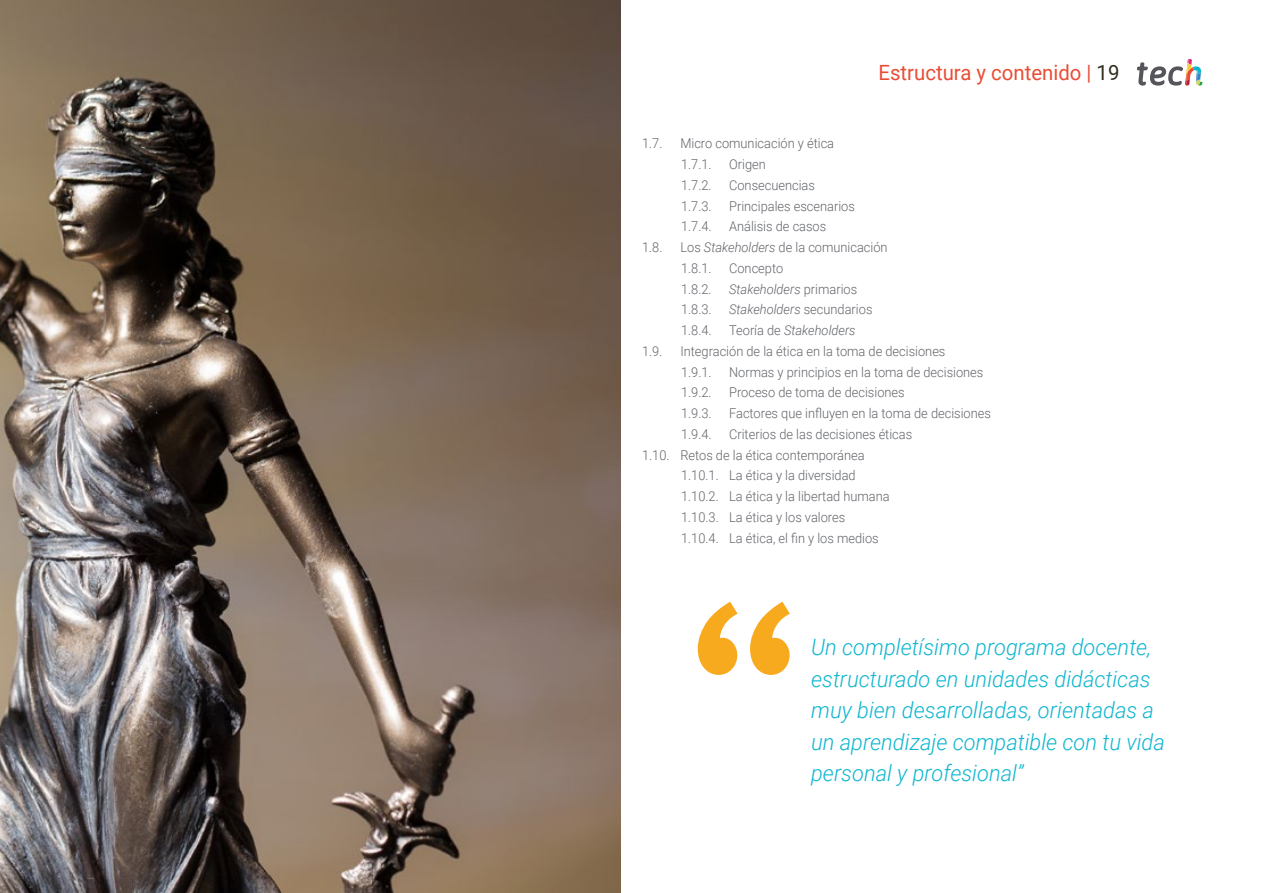
<style>
.page{position:relative;width:1263px;height:893px;background:#fff}
.page>*{position:absolute;margin:0;border:0;box-sizing:border-box;transform-origin:0 0}
.t1{font:italic 300 22.5px/31.5px "Roboto";color:#0fb6cf}
.t2{font:21px "Roboto";color:#e94d35}
.t3{font:300 13.5px/20.7px "Roboto";color:#61646a;scale:.95 1}
.t4{font:italic 300 13.5px "Roboto";color:#61646a;scale:.95 1}
.s1{color:#312e20}
.s2{font-style:italic}
.s3{font-style:normal}
</style>
<div class="page">
<img style="left:0;top:0;width:621px;height:893px">
<svg style="left:1137px;top:59px;width:65px;height:27px"></svg>
<svg style="left:698px;top:602px;width:92px;height:73px"></svg>
<p class="t3" style="left:642px;top:133px;width:23px">1.7.</p>
<p class="t3" style="left:680px;top:133px;width:163px">Micro comunicación y ética<br>1.7.1.</p>
<p class="t3" style="left:729px;top:153px;width:40px">Origen</p>
<p class="t3" style="left:681px;top:174px;width:34px">1.7.2.</p>
<p class="t3" style="left:729px;top:174px;width:92px">Consecuencias</p>
<p class="t3" style="left:681px;top:195px;width:34px">1.7.3.</p>
<p class="t3" style="left:729px;top:195px;width:134px">Principales escenarios</p>
<p class="t3" style="left:681px;top:216px;width:34px">1.7.4.</p>
<p class="t3" style="left:729px;top:216px;width:104px">Análisis de casos</p>
<h2 class="t2" style="left:878px;top:57px;width:242px">Estructura y contenido | <span class="s1">19</span></h2>
<p class="t3" style="left:642px;top:236px;width:23px">1.8.</p>
<p class="t3" style="left:680px;top:236px;width:220px">Los <span class="s2">Stakeholders</span> de la comunicación<br>1.8.1.</p>
<p class="t3" style="left:729px;top:257px;width:58px">Concepto</p>
<p class="t3" style="left:681px;top:278px;width:34px">1.8.2.</p>
<p class="t4" style="left:729px;top:279px;width:136px">Stakeholders <span class="s3">primarios</span></p>
<p class="t3" style="left:681px;top:299px;width:34px">1.8.3.</p>
<p class="t4" style="left:729px;top:300px;width:152px">Stakeholders <span class="s3">secundarios</span></p>
<p class="t3" style="left:681px;top:319px;width:34px">1.8.4.</p>
<p class="t4" style="left:729px;top:321px;width:135px"><span class="s3">Teoría de</span> Stakeholders</p>
<p class="t3" style="left:642px;top:340px;width:23px">1.9.</p>
<p class="t3" style="left:680px;top:340px;width:280px">Integración de la ética en la toma de decisiones<br>1.9.1.</p>
<p class="t3" style="left:729px;top:361px;width:269px">Normas y principios en la toma de decisiones</p>
<p class="t3" style="left:681px;top:382px;width:34px">1.9.2.</p>
<p class="t3" style="left:729px;top:382px;width:186px">Proceso de toma de decisiones</p>
<p class="t3" style="left:681px;top:402px;width:34px">1.9.3.</p>
<p class="t3" style="left:729px;top:402px;width:277px">Factores que influyen en la toma de decisiones</p>
<p class="t3" style="left:681px;top:423px;width:34px">1.9.4.</p>
<p class="t3" style="left:729px;top:423px;width:194px">Criterios de las decisiones éticas</p>
<p class="t3" style="left:642px;top:444px;width:236px">1.10. Retos de la ética contemporánea</p>
<p class="t3" style="left:681px;top:465px;width:185px">1.10.1. La ética y la diversidad</p>
<p class="t3" style="left:681px;top:485px;width:221px">1.10.2. La ética y la libertad humana</p>
<p class="t3" style="left:681px;top:506px;width:174px">1.10.3. La ética y los valores</p>
<p class="t3" style="left:681px;top:527px;width:210px">1.10.4. La ética, el fin y los medios</p>
<h1 class="t1" style="left:811px;top:631px;width:355px">Un completísimo programa docente, estructurado en unidades didácticas muy bien desarrolladas, orientadas a un aprendizaje compatible con tu vida personal y profesional”</h1>
</div>
